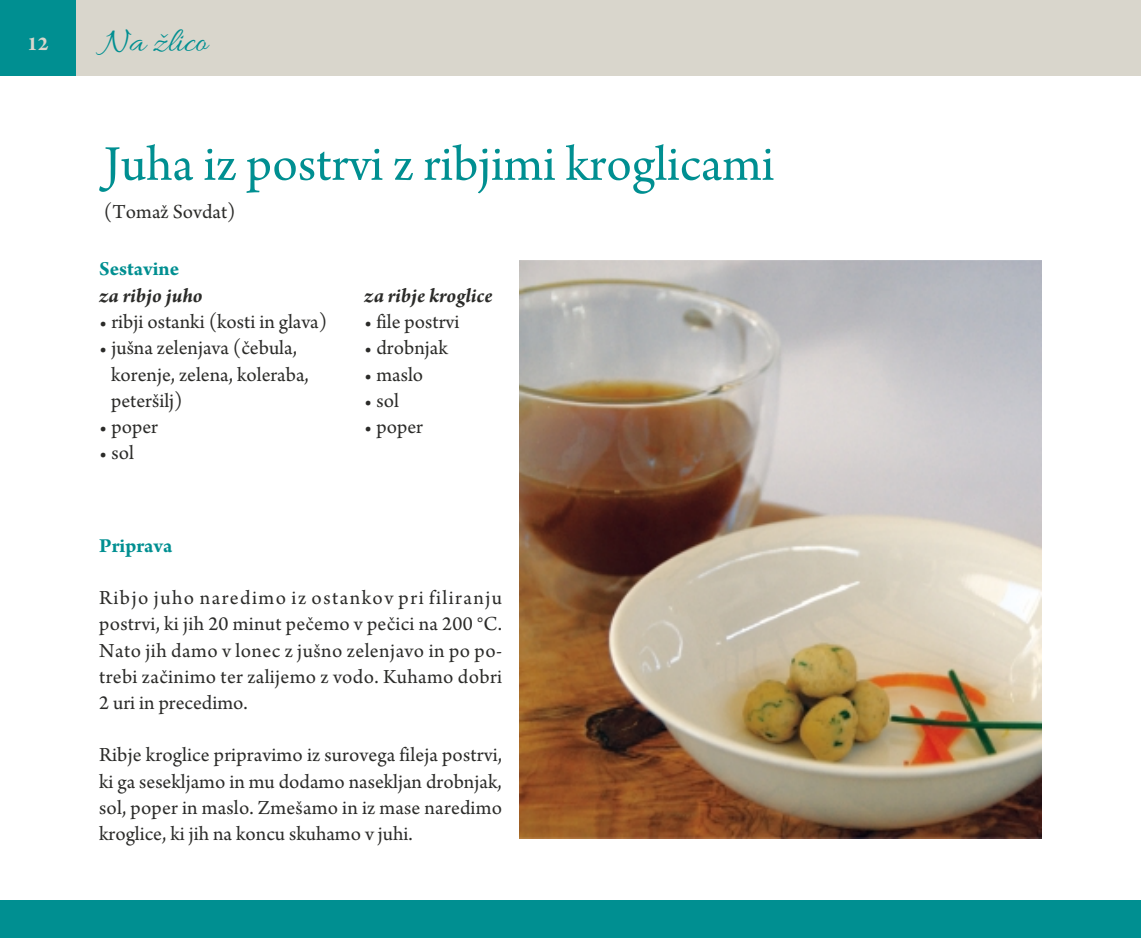
<style>
.page{position:relative;width:1141px;height:938px;background:#fff}
.page>*{position:absolute;margin:0;border:0;box-sizing:border-box;transform-origin:0 0}
.t1{font:52.5px "Arno Pro";color:#008f91}
.t2{font:35px "Allura";color:#008f91}
.t3{font:21px/26.2px "Arno Pro";color:#2b2b29;text-align:justify}
.t4{font:italic 700 21px "Arno Pro";color:#2b2b29}
.t5{font:700 21px "Arno Pro";color:#008f91}
.t6{font:700 21px "Arno Pro";color:#d9d6cc}
</style>
<div class="page">
<div style="left:0;top:0;width:1141px;height:76px;background:#d9d6cc"></div>
<img style="left:520px;top:260px;width:522px;height:578px">
<div style="left:0;top:900px;width:1141px;height:38px;background:#008f91"></div>
<div style="left:0;top:0;width:76px;height:76px;background:#008f91"></div>
<p class="t6" style="left:27px;top:36px;width:23px">12</p>
<h2 class="t2" style="left:102px;top:22px;width:107px">Na žlico</h2>
<h1 class="t1" style="left:104px;top:144px;width:672px">Juha iz postrvi z ribjimi kroglicami</h1>
<p class="t3" style="left:104px;top:201px;width:133px">(Tomaž Sovdat)</p>
<p class="t5" style="left:99px;top:261px;width:81px">Sestavine</p>
<p class="t4" style="left:99px;top:288px;width:105px">za ribjo juho</p>
<p class="t3" style="left:99px;top:311px;width:230px">• ribji ostanki (kosti in glava)</p>
<p class="t3" style="left:111px;top:337px;width:199px;text-align:left;text-indent:-12px">• jušna zelenjava (čebula, korenje, zelena, koleraba, peteršilj)</p>
<p class="t3" style="left:99px;top:416px;width:60px">• poper</p>
<p class="t3" style="left:99px;top:442px;width:36px">• sol</p>
<p class="t4" style="left:364px;top:288px;width:130px">za ribje kroglice</p>
<p class="t3" style="left:364px;top:311px;width:97px">• file postrvi</p>
<p class="t3" style="left:364px;top:337px;width:85px">• drobnjak</p>
<p class="t3" style="left:364px;top:364px;width:60px">• maslo</p>
<p class="t3" style="left:364px;top:390px;width:36px">• sol</p>
<p class="t3" style="left:364px;top:416px;width:60px">• poper</p>
<p class="t5" style="left:99px;top:537px;width:75px">Priprava</p>
<p class="t3" style="left:99px;top:587px;width:404px">Ribjo juho naredimo iz ostankov pri filiranju postrvi, ki jih 20 minut pečemo v pečici na 200 °C.<br>Nato jih damo v lonec z jušno zelenjavo in po po&shy;trebi začinimo ter zalijemo z vodo. Kuhamo dobri 2 uri in precedimo.</p>
<p class="t3" style="left:99px;top:744px;width:404px">Ribje kroglice pripravimo iz surovega fileja postrvi, ki ga sesekljamo in mu dodamo nasekljan drobnjak, sol, poper in maslo. Zmešamo in iz mase naredimo kroglice, ki jih na koncu skuhamo v juhi.</p>
</div>
